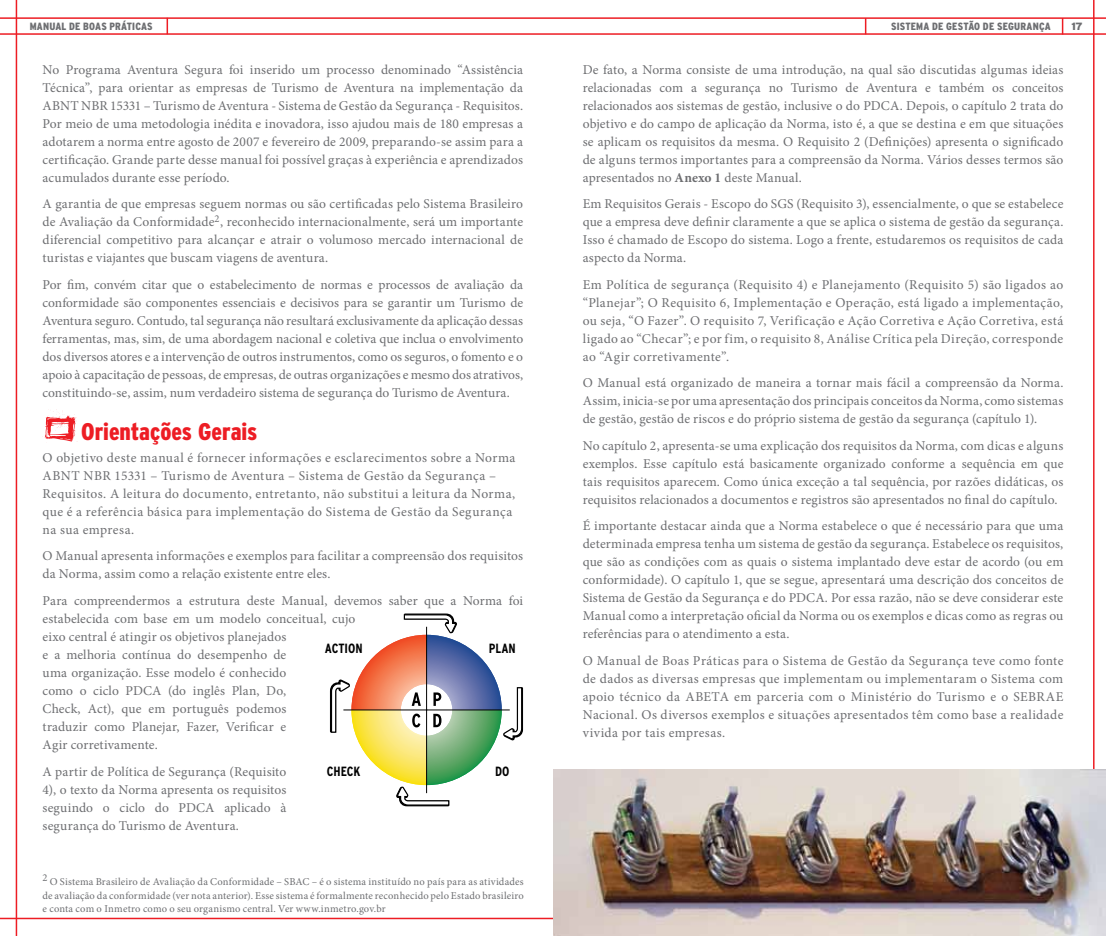
<style>
.page{position:relative;width:1106px;height:936px;background:#fff}
.page>*{position:absolute;margin:0;border:0;box-sizing:border-box;transform-origin:0 0}
.t1{font:900 condensed 24px "Interstate";letter-spacing:-.005em;color:#ed1d24}
.t2{font:13.5px/18px "Minion Pro";letter-spacing:.015em;color:#6d6e71;text-align:justify}
.t3{font:700 condensed 13.35px "Interstate";color:#010101}
.t4{font:10.5px/13.5px "Minion Pro";letter-spacing:.015em;color:#6d6e71;text-align:justify}
.t5{font:900 condensed 10.5px "Interstate";letter-spacing:.02em;color:#6d6e71}
.t6{font:900 10.5px "Interstate";color:#6d6e71}
.s1{font-weight:700}
</style>
<div class="page">
<hr style="left:0;top:33px;width:553px;height:2px;background:#ed1d24">
<hr style="left:0;top:17px;width:553px;height:2px;background:#ed1d24">
<hr style="left:16px;top:0;width:1px;height:935px;background:#ed1d24">
<hr style="left:0;top:917px;width:553px;height:2px;background:#ed1d24">
<svg style="left:166px;top:18px;width:2px;height:16px"></svg>
<hr style="left:553px;top:33px;width:553px;height:2px;background:#ed1d24">
<hr style="left:553px;top:17px;width:553px;height:2px;background:#ed1d24">
<hr style="left:1093px;top:0;width:1px;height:935px;background:#ed1d24">
<svg style="left:1061px;top:18px;width:2px;height:17px"></svg>
<svg style="left:865px;top:19px;width:1px;height:14px"></svg>
<svg style="left:44px;top:409px;width:34px;height:33px"></svg>
<svg style="left:330px;top:613px;width:193px;height:193px"></svg>
<img style="left:553px;top:769px;width:553px;height:166px">
<p class="t5" style="left:30px;top:20px;width:124px">MANUAL DE BOAS PRÁTICAS</p>
<p class="t5" style="left:891px;top:20px;width:161px">SISTEMA DE GESTÃO DE SEGURANÇA</p>
<p class="t6" style="left:1071px;top:20px;width:13px">17</p>
<p class="t2" style="left:43px;top:60px;width:482px">No Programa Aventura Segura foi inserido um processo denominado “Assistência Técnica”, para orientar as empresas de Turismo de Aventura na implementação da ABNT NBR 15331 – Turismo de Aventura - Sistema de Gestão da Segurança - Requisitos.<br>Por meio de uma metodologia inédita e inovadora, isso ajudou mais de 180 empresas a adotarem a norma entre agosto de 2007 e fevereiro de 2009, preparando-se assim para a certificação. Grande parte desse manual foi possível graças à experiência e aprendizados acumulados durante esse período.</p>
<p class="t2" style="left:43px;top:195px;width:482px">A garantia de que empresas seguem normas ou são certificadas pelo Sistema Brasileiro de Avaliação da Conformidade<sup>2</sup>, reconhecido internacionalmente, será um importante diferencial competitivo para alcançar e atrair o volumoso mercado internacional de turistas e viajantes que buscam viagens de aventura.</p>
<p class="t2" style="left:43px;top:275px;width:482px">Por fim, convém citar que o estabelecimento de normas e processos de avaliação da conformidade são componentes essenciais e decisivos para se garantir um Turismo de Aventura seguro. Contudo, tal segurança não resultará exclusivamente da aplicação dessas ferramentas, mas, sim, de uma abordagem nacional e coletiva que inclua o envolvimento dos diversos atores e a intervenção de outros instrumentos, como os seguros, o fomento e o apoio à capacitação de pessoas, de empresas, de outras organizações e mesmo dos atrativos, constituindo-se, assim, num verdadeiro sistema de segurança do Turismo de Aventura.</p>
<h1 class="t1" style="left:81px;top:418px;width:178px">Orientações Gerais</h1>
<p class="t2" style="left:43px;top:448px;width:474px;text-align:left">O objetivo deste manual é fornecer informações e esclarecimentos sobre a Norma ABNT NBR 15331 – Turismo de Aventura – Sistema de Gestão da Segurança – Requisitos. A leitura do documento, entretanto, não substitui a leitura da Norma, que é a referência básica para implementação do Sistema de Gestão da Segurança na sua empresa.</p>
<p class="t2" style="left:43px;top:547px;width:482px">O Manual apresenta informações e exemplos para facilitar a compreensão dos requisitos da Norma, assim como a relação existente entre eles.</p>
<p class="t2" style="left:43px;top:591px;width:482px;text-align:left">Para compreendermos a estrutura deste Manual, devemos saber que a Norma foi estabelecida com base em um modelo conceitual, cujo<br>eixo central é atingir os objetivos planejados<br>e a melhoria contínua do desempenho de<br>uma organização. Esse modelo é conhecido<br>como o ciclo PDCA (do inglês Plan, Do,<br>Check, Act), que em português podemos<br>traduzir como Planejar, Fazer, Verificar e<br>Agir corretivamente.</p>
<p class="t2" style="left:43px;top:762px;width:245px">A partir de Política de Segurança (Requisito 4), o texto da Norma apresenta os requisitos seguindo o ciclo do PDCA aplicado à segurança do Turismo de Aventura.</p>
<p class="t2" style="left:583px;top:60px;width:482px">De fato, a Norma consiste de uma introdução, na qual são discutidas algumas ideias relacionadas com a segurança no Turismo de Aventura e também os conceitos relacionados aos sistemas de gestão, inclusive o do PDCA. Depois, o capítulo 2 trata do objetivo e do campo de aplicação da Norma, isto é, a que se destina e em que situações se aplicam os requisitos da mesma. O Requisito 2 (Definições) apresenta o significado de alguns termos importantes para a compreensão da Norma. Vários desses termos são apresentados no <span class="s1">Anexo 1</span> deste Manual.</p>
<p class="t2" style="left:583px;top:195px;width:482px">Em Requisitos Gerais - Escopo do SGS (Requisito 3), essencialmente, o que se estabelece que a empresa deve definir claramente a que se aplica o sistema de gestão da segurança.<br>Isso é chamado de Escopo do sistema. Logo a frente, estudaremos os requisitos de cada aspecto da Norma.</p>
<p class="t2" style="left:583px;top:275px;width:482px">Em Política de segurança (Requisito 4) e Planejamento (Requisito 5) são ligados ao “Planejar”; O Requisito 6, Implementação e Operação, está ligado a implementação, ou seja, “O Fazer”. O requisito 7, Verificação e Ação Corretiva e Ação Corretiva, está ligado ao “Checar”; e por fim, o requisito 8, Análise Crítica pela Direção, corresponde ao “Agir corretivamente”.</p>
<p class="t2" style="left:583px;top:374px;width:482px">O Manual está organizado de maneira a tornar mais fácil a compreensão da Norma.<br>Assim, inicia-se por uma apresentação dos principais conceitos da Norma, como sistemas de gestão, gestão de riscos e do próprio sistema de gestão da segurança (capítulo 1).</p>
<p class="t2" style="left:583px;top:436px;width:482px">No capítulo 2, apresenta-se uma explicação dos requisitos da Norma, com dicas e alguns exemplos. Esse capítulo está basicamente organizado conforme a sequência em que tais requisitos aparecem. Como única exceção a tal sequência, por razões didáticas, os requisitos relacionados a documentos e registros são apresentados no final do capítulo.</p>
<p class="t2" style="left:583px;top:517px;width:482px">É importante destacar ainda que a Norma estabelece o que é necessário para que uma determinada empresa tenha um sistema de gestão da segurança. Estabelece os requisitos, que são as condições com as quais o sistema implantado deve estar de acordo (ou em conformidade). O capítulo 1, que se segue, apresentará uma descrição dos conceitos de Sistema de Gestão da Segurança e do PDCA. Por essa razão, não se deve considerar este Manual como a interpretação oficial da Norma ou os exemplos e dicas como as regras ou referências para o atendimento a esta.</p>
<p class="t2" style="left:583px;top:651px;width:482px">O Manual de Boas Práticas para o Sistema de Gestão da Segurança teve como fonte de dados as diversas empresas que implementam ou implementaram o Sistema com apoio técnico da ABETA em parceria com o Ministério do Turismo e o SEBRAE Nacional. Os diversos exemplos e situações apresentados têm como base a realidade vivida por tais empresas.</p>
<p class="t3" style="left:325px;top:641px;width:39px">ACTION</p>
<p class="t3" style="left:489px;top:641px;width:28px">PLAN</p>
<p class="t3" style="left:327px;top:764px;width:35px">CHECK</p>
<p class="t3" style="left:495px;top:764px;width:16px">DO</p>
<p class="t4" style="left:43px;top:875px;width:483px">2 O Sistema Brasileiro de Avaliação da Conformidade – SBAC – é o sistema instituído no país para as atividades de avaliação da conformidade (ver nota anterior). Esse sistema é formalmente reconhecido pelo Estado brasileiro e conta com o Inmetro como o seu organismo central. Ver www.inmetro.gov.br</p>
</div>
